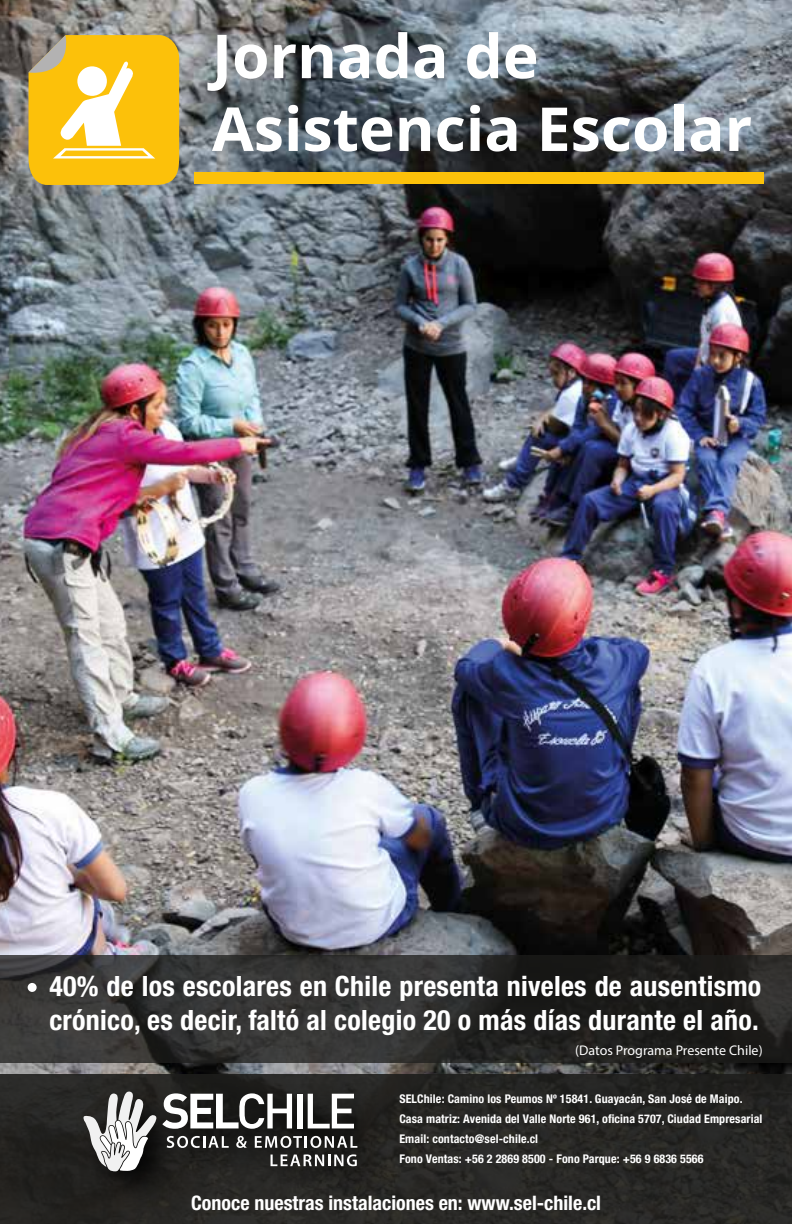
<style>
.page{position:relative;width:792px;height:1224px;background:#fff}
.page>*{position:absolute;margin:0;border:0;box-sizing:border-box;transform-origin:0 0}
.t1{font:700 60.6px/72.8px "Open Sans";color:#fff}
.t2{font:700 condensed 28px/33.6px "Helvetica Neue LT Std";letter-spacing:.01em;color:#fff}
.t3{font:700 condensed 20px "Helvetica Neue LT Std";color:#fff}
.t4{font:14px "Myriad Pro";color:#fff}
.t5{font:700 condensed 12px/20px "Helvetica Neue LT Std";letter-spacing:.01em;color:#fff}
</style>
<div class="page">
<img style="left:0;top:0;width:792px;height:1074px">
<div style="left:0;top:1074px;width:792px;height:150px;background:#272624"></div>
<svg style="left:0;top:955px;width:792px;height:108px"></svg>
<svg style="left:29px;top:35px;width:150px;height:150px"></svg>
<div style="left:194px;top:172px;width:570px;height:12px;background:#fcc10a"></div>
<div style="left:28px;top:983px;width:9px;height:9px;background:#fff;border-radius:50%"></div>
<img style="left:65px;top:1073px;width:334px;height:140px">
<svg style="left:83px;top:1091px;width:274px;height:81px"></svg>
<h1 class="t1" style="left:212px;top:18px;width:542px">Jornada de<br>Asistencia Escolar</h1>
<h2 class="t2" style="left:49px;top:969px;width:713px">40% de los escolares en Chile presenta niveles de ausentismo crónico, es decir, faltó al colegio 20 o más días durante el año.</h2>
<p class="t4" style="left:575px;top:1042px;width:189px">(Datos Programa Presente Chile)</p>
<p class="t5" style="left:399px;top:1088px;width:365px">SELChile: Camino los Peumos Nº 15841. Guayacán, San José de Maipo.<br>Casa matriz: Avenida del Valle Norte 961, oficina 5707, Ciudad Empresarial Email: contacto@sel-chile.cl<br>Fono Ventas: +56 2 2869 8500 - Fono Parque: +56 9 6836 5566</p>
<h3 class="t3" style="left:191px;top:1191px;width:411px">Conoce nuestras instalaciones en: www.sel-chile.cl</h3>
</div>
